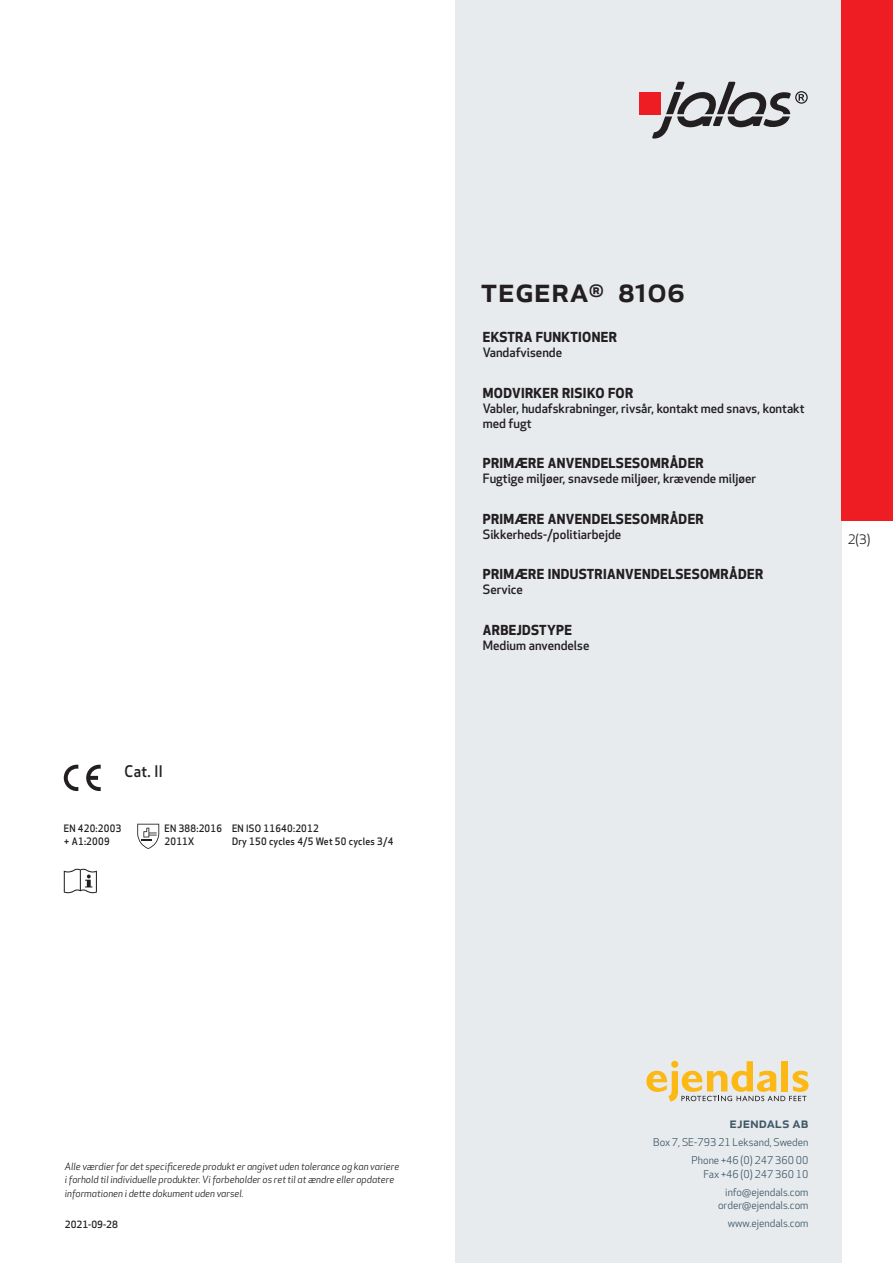
<style>
.page{position:relative;width:893px;height:1263px;background:#fff}
.page>*{position:absolute;margin:0;border:0;box-sizing:border-box;transform-origin:0 0}
.prodname{font:500 34.5px "Apex New";color:#231f20}
.t1{font:500 15.6px "Apex New";color:#231f20;scale:.95 1}
.t2{font:500 15px "Apex New";color:#405968}
.Funktion_body{font:700 13.5px "Apex New";letter-spacing:.025em;color:#231f20}
.t3{font:12.75px "Apex New";color:#231f20}
.Funktion_body-2{font:500 12.6px/15px "Apex New";color:#231f20}
.t4{font:10.5px/18px "Apex New";color:#405968;text-align:right}
.PictogramText{font:500 10.05px/13.5px "Apex New";letter-spacing:.025em;color:#231f20;scale:.95 1}
.beskrivning__fr{font:500 10.05px "Apex New";letter-spacing:.025em;color:#231f20;scale:.95 1}
.t5{font:italic 9.75px/13.5px "Apex New";color:#231f20}
.t6{font:500 9.75px "Apex New";color:#231f20}
</style>
<div class="page">
<div style="left:455px;top:0;width:387px;height:1263px;background:#e8ebee"></div>
<svg style="left:646px;top:1061px;width:162px;height:40px"></svg>
<div style="left:842px;top:0;width:51px;height:520px;background:#ee1d23"></div>
<div style="left:639px;top:92px;width:22px;height:22px;background:#ee1d23"></div>
<svg style="left:652px;top:82px;width:156px;height:57px"></svg>
<svg style="left:86px;top:765px;width:15px;height:26px"></svg>
<svg style="left:64px;top:765px;width:14px;height:26px"></svg>
<svg style="left:137px;top:824px;width:22px;height:25px"></svg>
<svg style="left:64px;top:869px;width:33px;height:24px"></svg>
<p class="t1" style="left:125px;top:761px;width:42px">Cat. II</p>
<p class="PictogramText" style="left:64px;top:821px;width:62px">EN 420:2003 + A1:2009</p>
<p class="PictogramText" style="left:165px;top:821px;width:62px">EN 388:2016</p>
<p class="PictogramText" style="left:165px;top:834px;width:33px">2011X</p>
<p class="beskrivning__fr" style="left:232px;top:821px;width:93px">EN ISO 11640:2012</p>
<p class="PictogramText" style="left:232px;top:834px;width:171px">Dry 150 cycles 4/5 Wet 50 cycles 3/4</p>
<p class="prodname" style="left:480px;top:266px;width:206px">TEGERA<sup>®</sup> 8106</p>
<p class="Funktion_body" style="left:483px;top:327px;width:136px">EKSTRA FUNKTIONER</p>
<p class="Funktion_body-2" style="left:483px;top:345px;width:81px">Vandafvisende</p>
<p class="Funktion_body" style="left:483px;top:383px;width:152px">MODVIRKER RISIKO FOR</p>
<p class="Funktion_body-2" style="left:483px;top:400px;width:323px">Vabler, hudafskrabninger, rivsår, kontakt med snavs, kontakt med fugt</p>
<p class="Funktion_body" style="left:483px;top:453px;width:222px">PRIMÆRE ANVENDELSESOMRÅDER</p>
<p class="Funktion_body-2" style="left:483px;top:471px;width:275px">Fugtige miljøer, snavsede miljøer, krævende miljøer</p>
<p class="Funktion_body" style="left:483px;top:509px;width:222px">PRIMÆRE ANVENDELSESOMRÅDER</p>
<p class="Funktion_body-2" style="left:483px;top:526px;width:140px">Sikkerheds-/politiarbejde</p>
<p class="Funktion_body" style="left:483px;top:565px;width:282px">PRIMÆRE INDUSTRIANVENDELSESOMRÅDER</p>
<p class="Funktion_body-2" style="left:483px;top:582px;width:42px">Service</p>
<p class="Funktion_body" style="left:483px;top:620px;width:91px">ARBEJDSTYPE</p>
<p class="Funktion_body-2" style="left:483px;top:638px;width:108px">Medium anvendelse</p>
<h3 class="t3" style="left:848px;top:531px;width:24px">2(3)</h3>
<p class="t5" style="left:65px;top:1159px;width:336px">Alle værdier for det specificerede produkt er angivet uden tolerance og kan variere i forhold til individuelle produkter. Vi forbeholder os ret til at ændre eller opdatere informationen i dette dokument uden varsel.</p>
<p class="t6" style="left:65px;top:1218px;width:54px">2021-09-28</p>
<h3 class="t2" style="left:729px;top:1113px;width:80px">ejendals ab</h3>
<p class="t4" style="left:653px;top:1133px;width:157px">Box 7, SE-793 21 Leksand, Sweden<br>Phone +46 (0) 247 360 00</p>
<p class="t4" style="left:703px;top:1165px;width:107px">Fax +46 (0) 247 360 10 info@ejendals.com</p>
<p class="t4" style="left:718px;top:1196px;width:92px">order@ejendals.com</p>
<p class="t4" style="left:728px;top:1215px;width:82px">www.ejendals.com</p>
</div>
